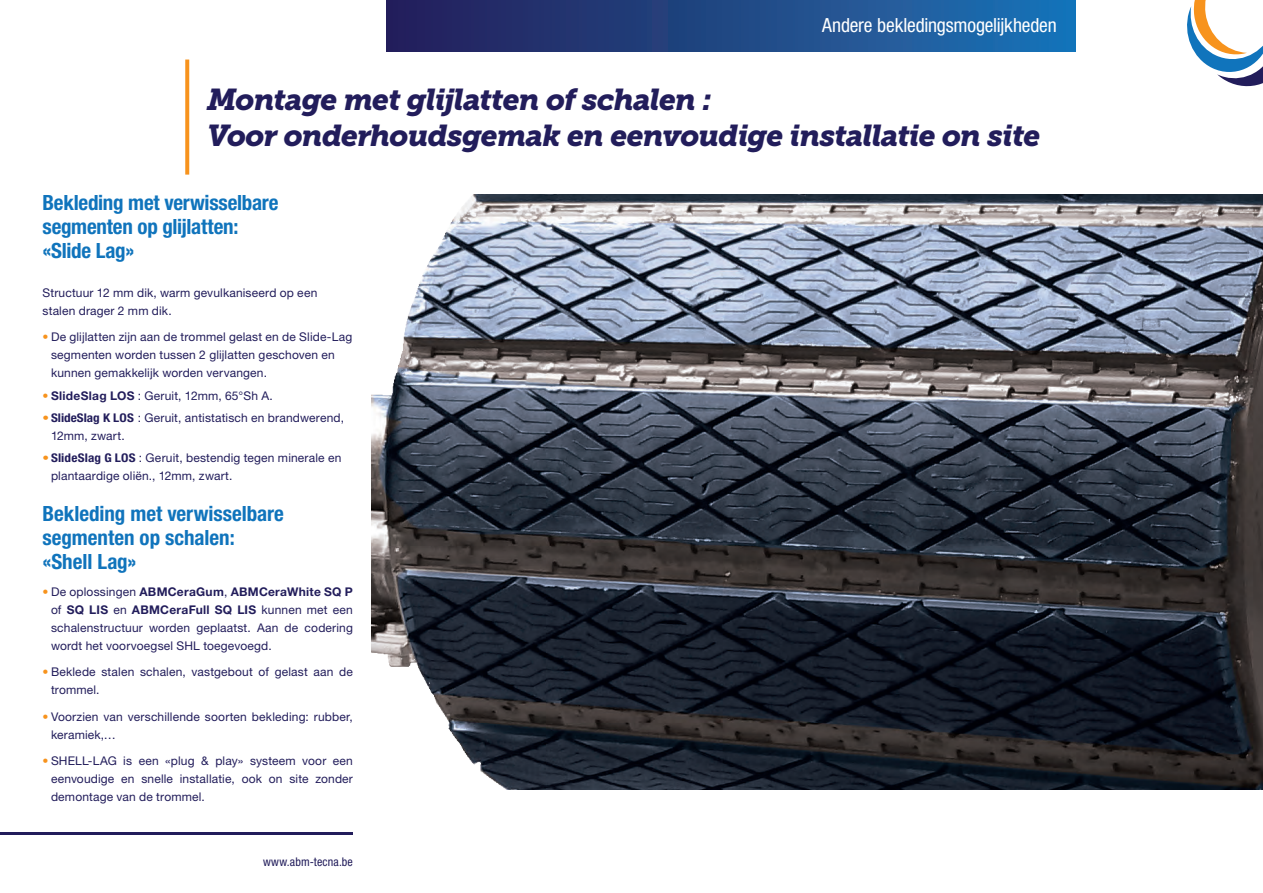
<style>
.page{position:relative;width:1263px;height:893px;background:#fff}
.page>*{position:absolute;margin:0;border:0;box-sizing:border-box;transform-origin:0 0}
.t1{font:italic 30px/36px "Museo Slab 900";letter-spacing:-.03em;color:#221d5b}
.t2{font:700 condensed 21px/24px "Helvetica Neue LT Std";letter-spacing:-.005em;color:#1074bc}
.t3{font:condensed 19.5px "Helvetica Neue LT Std";letter-spacing:-.01em;color:#fff}
.t4{font:12px/18px "Helvetica Neue LT Std";letter-spacing:.015em;color:#221d5b}
.t5{font:condensed 12px "Helvetica Neue LT Std";letter-spacing:.01em;color:#221d5b}
.s1{font-weight:500;color:#f7931d}
.s2{font-weight:700}
.s3{font-weight:700;font-stretch:condensed}
</style>
<div class="page">
<img style="left:371px;top:195px;width:892px;height:595px">
<div style="left:387px;top:0;width:689px;height:51px;background:linear-gradient(to right,#251d57,#1c74b6)"></div>
<svg style="left:185px;top:60px;width:4px;height:115px"></svg>
<hr style="left:0;top:833px;width:353px;height:2px;background:#221d5b">
<svg style="left:1187px;top:0;width:76px;height:87px"></svg>
<h3 class="t3" style="left:822px;top:14px;width:236px">Andere bekledingsmogelijkheden</h3>
<h1 class="t1" style="left:207px;top:82px;width:835px">Montage met glijlatten of schalen :<br>Voor onderhoudsgemak en eenvoudige installatie on site</h1>
<h2 class="t2" style="left:43px;top:190px;width:237px">Bekleding met verwisselbare segmenten op glijlatten: «Slide Lag»</h2>
<p class="t4" style="left:43px;top:283px;width:276px">Structuur 12 mm dik, warm gevulkaniseerd op een stalen drager 2 mm dik.</p>
<p class="t4" style="left:51px;top:328px;width:303px;text-indent:-9px"><span class="s1">•</span> De glijlatten zijn aan de trommel gelast en de Slide-Lag segmenten worden tussen 2 glijlatten geschoven en kunnen gemakkelijk worden vervangen.</p>
<p class="t4" style="left:43px;top:386px;width:232px"><span class="s1">•</span> <span class="s2">SlideSlag LOS</span> : Geruit, 12mm, 65°Sh A.</p>
<p class="t4" style="left:51px;top:408px;width:295px;text-indent:-9px"><span class="s1">•</span> <span class="s3">SlideSlag K LOS</span> : Geruit, antistatisch en brandwerend,<br>12mm, zwart.</p>
<p class="t4" style="left:51px;top:449px;width:292px;text-indent:-8px"><span class="s1">•</span> <span class="s3">SlideSlag G LOS</span> : Geruit, bestendig tegen minerale en plantaardige oliën., 12mm, zwart.</p>
<h2 class="t2" style="left:43px;top:501px;width:243px">Bekleding met verwisselbare segmenten op schalen: «Shell Lag»</h2>
<p class="t4" style="left:51px;top:582px;width:303px;text-align:justify;text-indent:-9px"><span class="s1">•</span> De oplossingen <span class="s2">ABMCeraGum</span>, <span class="s2">ABMCeraWhite SQ P </span>of <span class="s2">SQ LIS</span> en <span class="s2">ABMCeraFull SQ LIS</span> kunnen met een schalenstructuur worden geplaatst. Aan de codering wordt het voorvoegsel SHL toegevoegd.</p>
<p class="t4" style="left:51px;top:663px;width:303px;text-indent:-8px"><span class="s1">•</span> Beklede stalen schalen, vastgebout of gelast aan de trommel.</p>
<p class="t4" style="left:51px;top:707px;width:303px;text-indent:-9px"><span class="s1">•</span> Voorzien van verschillende soorten bekleding: rubber, keramiek,…</p>
<p class="t4" style="left:51px;top:752px;width:303px;text-align:justify;text-indent:-9px"><span class="s1">•</span> SHELL-LAG is een «plug &amp; play» systeem voor een eenvoudige en snelle installatie, ook on site zonder demontage van de trommel.</p>
<p class="t5" style="left:263px;top:855px;width:91px">www.abm-tecna.be</p>
</div>
